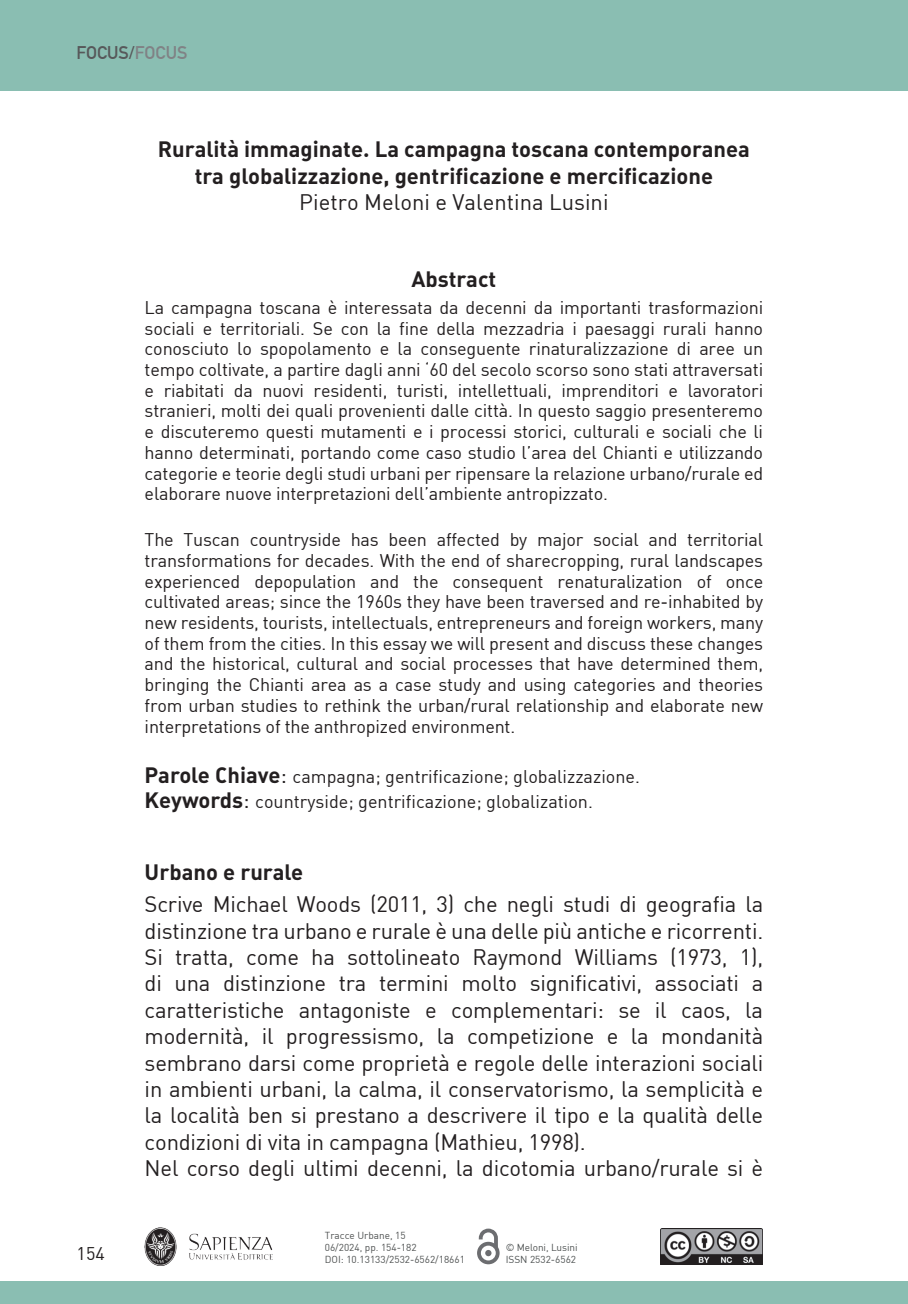
<style>
.page{position:relative;width:908px;height:1304px;background:#fff}
.page>*{position:absolute;margin:0;border:0;box-sizing:border-box;transform-origin:0 0}
.t1{font:22px/26.4px "DIN";letter-spacing:-.01em;color:#231f20;text-align:justify}
.t2{font:22px/26.4px "DIN Bold Alternate";color:#231f20;text-align:center}
.t3{font:18px/20.6px "DIN";letter-spacing:-.01em;color:#231f20;text-align:justify}
.t4{font:700 18px "DIN Alternate";color:#57585a}
.t5{font:10px "DIN";color:#4f5252}
.t6{font:10px "DIN";letter-spacing:-.01em;color:#4f5353}
.s1{color:#808285}
.s2{font-family:"DIN Bold Alternate";font-size:22px}
.s3{font-size:22px}
</style>
<div class="page">
<div style="left:0;top:0;width:907px;height:90px;background:#8abeb2"></div>
<div style="left:0;top:1281px;width:907px;height:23px;background:#8abeb2"></div>
<img style="left:660px;top:1229px;width:102px;height:35px">
<svg style="left:477px;top:1229px;width:22px;height:35px"></svg>
<img style="left:145px;top:1227px;width:127px;height:39px">
<p class="t4" style="left:77px;top:39px;width:112px">FOCUS/<span class="s1">FOCUS</span></p>
<p class="t2" style="left:158px;top:135px;width:593px">Ruralità immaginate. La campagna toscana contemporanea tra globalizzazione, gentrificazione e mercificazione</p>
<p class="t1" style="left:299px;top:189px;width:310px">Pietro Meloni e Valentina Lusini</p>
<p class="t2" style="left:411px;top:265px;width:86px">Abstract</p>
<p class="t3" style="left:145px;top:297px;width:620px">La campagna toscana è interessata da decenni da importanti trasformazioni sociali e territoriali. Se con la fine della mezzadria i paesaggi rurali hanno conosciuto lo spopolamento e la conseguente rinaturalizzazione di aree un tempo coltivate, a partire dagli anni ‘60 del secolo scorso sono stati attraversati e riabitati da nuovi residenti, turisti, intellettuali, imprenditori e lavoratori stranieri, molti dei quali provenienti dalle città. In questo saggio presenteremo e discuteremo questi mutamenti e i processi storici, culturali e sociali che li hanno determinati, portando come caso studio l’area del Chianti e utilizzando categorie e teorie degli studi urbani per ripensare la relazione urbano/rurale ed elaborare nuove interpretazioni dell’ambiente antropizzato.</p>
<p class="t3" style="left:145px;top:529px;width:619px">The Tuscan countryside has been affected by major social and territorial transformations for decades. With the end of sharecropping, rural landscapes experienced depopulation and the consequent renaturalization of once cultivated areas; since the 1960s they have been traversed and re-inhabited by new residents, tourists, intellectuals, entrepreneurs and foreign workers, many of them from the cities. In this essay we will present and discuss these changes and the historical, cultural and social processes that have determined them, bringing the Chianti area as a case study and using categories and theories from urban studies to rethink the urban/rural relationship and elaborate new interpretations of the anthropized environment.</p>
<p class="t3" style="left:145px;top:766px;width:496px"><span class="s2">Parole Chiave</span><span class="s3">:</span> campagna; gentrificazione; globalizzazione.</p>
<p class="t3" style="left:145px;top:791px;width:449px"><span class="s2">Keywords</span><span class="s3">:</span> countryside; gentrificazione; globalization.</p>
<p class="t3" style="left:77px;top:1242px;width:30px">154</p>
<p class="t2" style="left:145px;top:858px;width:160px">Urbano e rurale</p>
<p class="t1" style="left:145px;top:891px;width:620px">Scrive Michael Woods (2011, 3) che negli studi di geografia la distinzione tra urbano e rurale è una delle più antiche e ricorrenti.<br>Si tratta, come ha sottolineato Raymond Williams (1973, 1), di una distinzione tra termini molto significativi, associati a caratteristiche antagoniste e complementari: se il caos, la modernità, il progressismo, la competizione e la mondanità sembrano darsi come proprietà e regole delle interazioni sociali in ambienti urbani, la calma, il conservatorismo, la semplicità e la località ben si prestano a descrivere il tipo e la qualità delle condizioni di vita in campagna (Mathieu, 1998).</p>
<p class="t1" style="left:145px;top:1155px;width:619px">Nel corso degli ultimi decenni, la dicotomia urbano/rurale si è</p>
<p class="t5" style="left:325px;top:1229px;width:82px">Tracce Urbane, 15</p>
<p class="t5" style="left:325px;top:1241px;width:93px">06/2024, pp. 154-182</p>
<p class="t5" style="left:325px;top:1253px;width:141px">DOI: 10.13133/2532-6562/18661</p>
<p class="t6" style="left:505px;top:1241px;width:73px">© Meloni, Lusini</p>
<p class="t6" style="left:505px;top:1253px;width:72px">ISSN 2532-6562</p>
</div>
